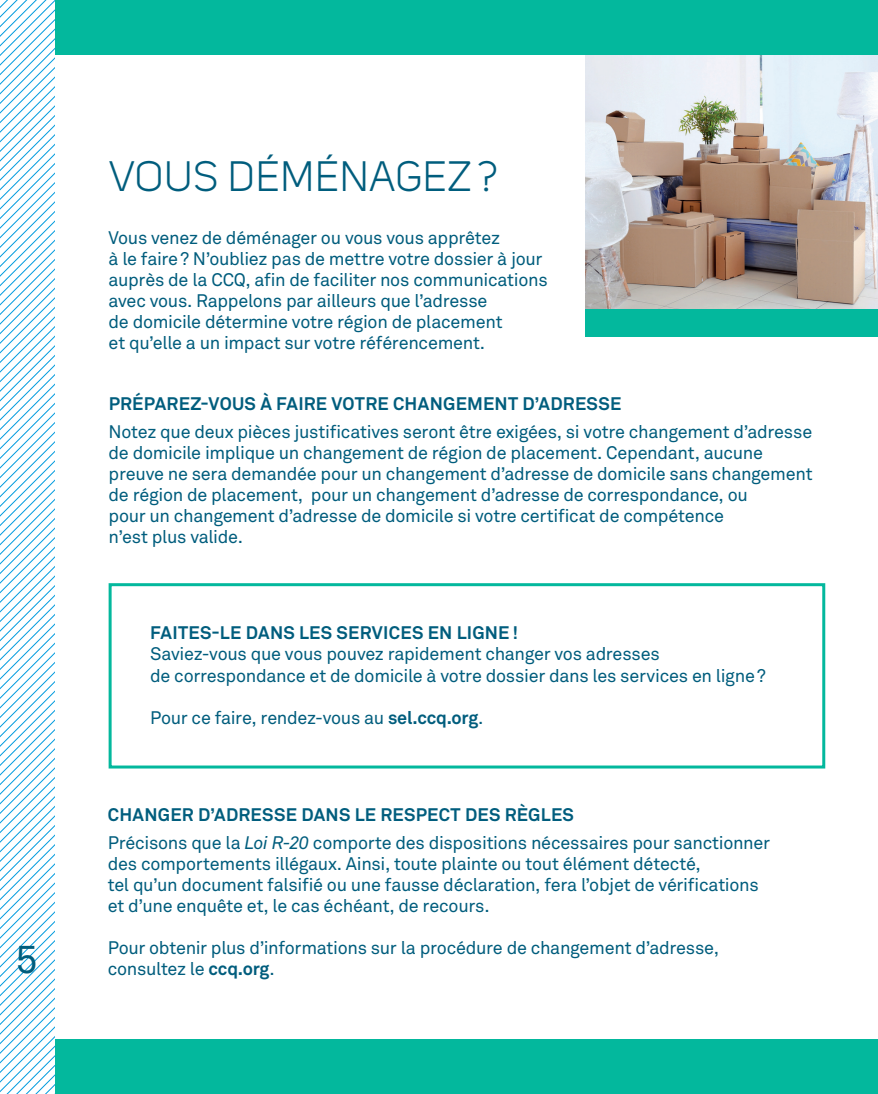
<style>
.page{position:relative;width:878px;height:1094px;background:#fff}
.page>*{position:absolute;margin:0;border:0;box-sizing:border-box;transform-origin:0 0}
.t1{font:42px "Uni Sans";letter-spacing:.02em;color:#005d7d}
.t2{font:39px "Akkurat Pro";color:#005d7d}
.t3{font:18px/21px "Akkurat Pro";letter-spacing:-.015em;color:#005d7d}
.t4{font:700 18px "Akkurat Pro";letter-spacing:.015em;color:#005d7d}
.s1{font-weight:700}
.s2{font-style:italic}
</style>
<div class="page">
<img style="left:585px;top:54px;width:293px;height:256px">
<div style="left:585px;top:310px;width:293px;height:27px;background:#03b89d"></div>
<div style="left:44px;top:1040px;width:834px;height:54px;background:#03b89d"></div>
<div style="left:43px;top:0;width:835px;height:54px;background:#03b89d"></div>
<svg style="left:0;top:0;width:54px;height:1094px"></svg>
<div style="left:109px;top:583px;width:716px;height:185px;border:3px solid #03b89d"></div>
<h2 class="t2" style="left:16px;top:936px;width:24px">5</h2>
<h1 class="t1" style="left:109px;top:152px;width:390px">VOUS DÉMÉNAGEZ?</h1>
<p class="t3" style="left:109px;top:227px;width:440px">Vous venez de déménager ou vous vous apprêtez<br>à le faire? N’oubliez pas de mettre votre dossier à jour auprès de la CCQ, afin de faciliter nos communications avec vous. Rappelons par ailleurs que l’adresse<br>de domicile détermine votre région de placement<br>et qu’elle a un impact sur votre référencement.</p>
<p class="t4" style="left:109px;top:393px;width:514px">PRÉPAREZ-VOUS À FAIRE VOTRE CHANGEMENT D’ADRESSE</p>
<p class="t3" style="left:109px;top:421px;width:705px">Notez que deux pièces justificatives seront être exigées, si votre changement d’adresse de domicile implique un changement de région de placement. Cependant, aucune preuve ne sera demandée pour un changement d’adresse de domicile sans changement de région de placement, pour un changement d’adresse de correspondance, ou<br>pour un changement d’adresse de domicile si votre certificat de compétence<br>n’est plus valide.</p>
<p class="t4" style="left:150px;top:622px;width:369px">FAITES-LE DANS LES SERVICES EN LIGNE!</p>
<p class="t3" style="left:150px;top:643px;width:617px">Saviez-vous que vous pouvez rapidement changer vos adresses<br>de correspondance et de domicile à votre dossier dans les services en ligne?</p>
<p class="t3" style="left:150px;top:706px;width:335px">Pour ce faire, rendez-vous au <span class="s1">sel.ccq.org</span>.</p>
<p class="t3" style="left:108px;top:801px;width:663px;line-height:27.8px"><span class="s1">CHANGER D’ADRESSE DANS LE RESPECT DES RÈGLES<br></span>Précisons que la <span class="s2">Loi R-20</span> comporte des dispositions nécessaires pour sanctionner</p>
<p class="t3" style="left:108px;top:853px;width:652px">des comportements illégaux. Ainsi, toute plainte ou tout élément détecté,<br>tel qu’un document falsifié ou une fausse déclaration, fera l’objet de vérifications et d’une enquête et, le cas échéant, de recours.</p>
<p class="t3" style="left:108px;top:937px;width:612px">Pour obtenir plus d’informations sur la procédure de changement d’adresse, consultez le <span class="s1">ccq.org</span>.</p>
</div>
